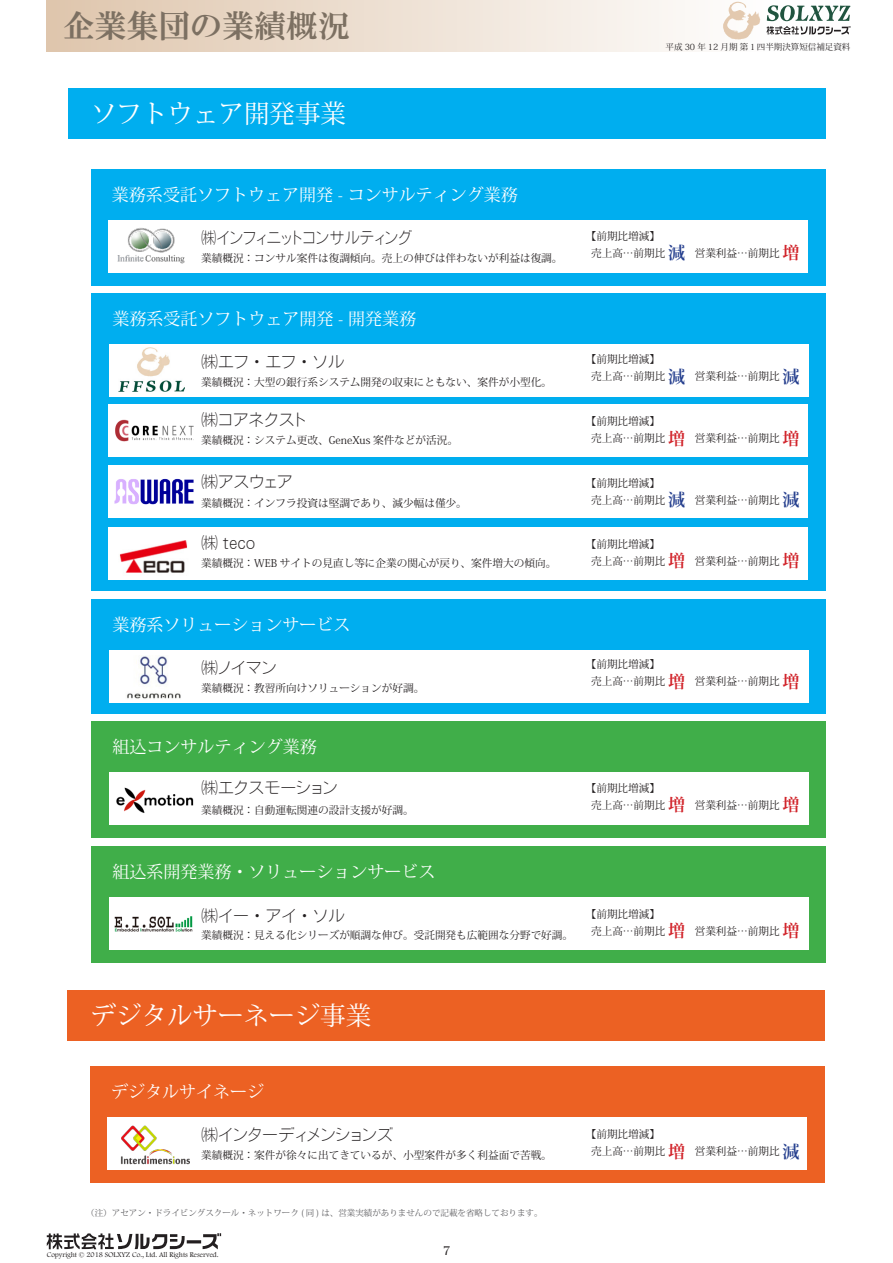
<style>
.page{position:relative;width:893px;height:1263px;background:#fff}
.page>*{position:absolute;margin:0;border:0;box-sizing:border-box;transform-origin:0 0}
.t1{font:31.95px "HG Mincho E";color:#7c7062}
.t2{font:25.5px "Koz Min Pr 6 N";color:#fff}
.t3{font:16.95px "Koz Min Pr 6 N";color:#fff}
.t4{font:16.95px "Nf Motoya Cedar W1 90 mskp RKSJ H";color:#231f20}
.t5{font:16.95px "Nf Motoya Cedar W1 90 mskp RKSJ H";color:#231f20;scale:.9 1}
.t6{font:13.8px "Footlight MT Light";color:#231f20}
.t7{font:10.65px "Koz Min Pr 6 N";color:#231f20}
.t8{font:8.55px "Koz Min Pr 6 N";color:#5c5c5f}
.t9{font:8.55px "Koz Min Pr 6 N";color:#231f20}
.t10{font:7.5px "Footlight MT Light";color:#231f20}
.s1{font-weight:700;font-size:16.95px;color:#253f8e}
.s2{font-weight:700;font-size:16.95px;color:#d1232a}
</style>
<div class="page">
<div style="left:47px;top:0;width:803px;height:51px;background:linear-gradient(to right,#dfc6ad,#fff)"></div>
<svg style="left:767px;top:5px;width:83px;height:30px"></svg>
<svg style="left:723px;top:2px;width:37px;height:38px"></svg>
<svg style="left:47px;top:1233px;width:174px;height:16px"></svg>
<div style="left:68px;top:88px;width:758px;height:51px;background:#00aeef"></div>
<div style="left:91px;top:169px;width:734px;height:117px;background:#00aeef"></div>
<div style="left:108px;top:220px;width:700px;height:53px;background:#fff"></div>
<img style="left:117px;top:228px;width:68px;height:36px">
<div style="left:91px;top:293px;width:735px;height:298px;background:#00aeef"></div>
<div style="left:109px;top:344px;width:699px;height:53px;background:#fff"></div>
<img style="left:119px;top:347px;width:65px;height:44px">
<div style="left:108px;top:404px;width:700px;height:52px;background:#fff"></div>
<img style="left:115px;top:419px;width:79px;height:22px">
<div style="left:108px;top:465px;width:700px;height:53px;background:#fff"></div>
<div style="left:108px;top:527px;width:699px;height:53px;background:#fff"></div>
<div style="left:92px;top:599px;width:734px;height:114px;background:#00aeef"></div>
<div style="left:109px;top:650px;width:699px;height:52px;background:#fff"></div>
<div style="left:92px;top:721px;width:734px;height:116px;background:#40ae49"></div>
<div style="left:109px;top:772px;width:700px;height:53px;background:#fff"></div>
<div style="left:91px;top:846px;width:735px;height:117px;background:#40ae49"></div>
<div style="left:109px;top:897px;width:699px;height:53px;background:#fff"></div>
<div style="left:68px;top:990px;width:757px;height:50px;background:#ec6123"></div>
<div style="left:90px;top:1066px;width:734px;height:117px;background:#ec6123"></div>
<div style="left:108px;top:1117px;width:699px;height:53px;background:#fff"></div>
<img style="left:115px;top:479px;width:79px;height:26px">
<img style="left:119px;top:540px;width:69px;height:33px">
<img style="left:127px;top:656px;width:54px;height:43px">
<img style="left:116px;top:787px;width:78px;height:26px">
<img style="left:114px;top:916px;width:79px;height:16px">
<img style="left:120px;top:1149px;width:70px;height:16px">
<img style="left:121px;top:1125px;width:38px;height:27px">
<h1 class="t1" style="left:63px;top:9px;width:289px">企業集団の業績概況</h1>
<p class="t2" style="left:91px;top:100px;width:257px">ソフトウェア開発事業</p>
<p class="t9" style="left:666px;top:42px;width:186px">平成 30 年 12 月期 第１四半期決算短信補足資料</p>
<p class="t3" style="left:112px;top:185px;width:407px">業務系受託ソフトウェア開発 - コンサルティング業務</p>
<p class="t5" style="left:201px;top:229px;width:236px">㈱インフィニットコンサルティング</p>
<p class="t7" style="left:586px;top:230px;width:76px">【前期比増減】</p>
<p class="t7" style="left:201px;top:252px;width:363px">業績概況：コンサル案件は復調傾向。売上の伸びは伴わないが利益は復調。</p>
<p class="t7" style="left:591px;top:247px;width:210px">売上高…前期比<span class="s1">減</span> 営業利益…前期比<span class="s2">増</span></p>
<p class="t3" style="left:112px;top:309px;width:305px">業務系受託ソフトウェア開発 - 開発業務</p>
<p class="t4" style="left:201px;top:353px;width:145px">㈱エフ・エフ・ソル</p>
<p class="t7" style="left:201px;top:376px;width:352px">業績概況：大型の銀行系システム開発の収束にともない、案件が小型化。</p>
<p class="t4" style="left:201px;top:411px;width:107px">㈱コアネクスト</p>
<p class="t7" style="left:201px;top:434px;width:258px">業績概況：システム更改、GeneXus 案件などが活況。</p>
<p class="t4" style="left:201px;top:473px;width:93px">㈱アスウェア</p>
<p class="t7" style="left:201px;top:497px;width:267px">業績概況：インフラ投資は堅調であり、減少幅は僅少。</p>
<p class="t4" style="left:201px;top:534px;width:56px">㈱ teco</p>
<p class="t7" style="left:201px;top:557px;width:357px">業績概況：WEB サイトの見直し等に企業の関心が戻り、案件増大の傾向。</p>
<p class="t3" style="left:112px;top:615px;width:240px">業務系ソリューションサービス</p>
<p class="t4" style="left:201px;top:659px;width:77px">㈱ノイマン</p>
<p class="t7" style="left:201px;top:682px;width:225px">業績概況：教習所向けソリューションが好調。</p>
<p class="t3" style="left:113px;top:737px;width:206px">組込コンサルティング業務</p>
<p class="t4" style="left:201px;top:779px;width:138px">㈱エクスモーション</p>
<p class="t7" style="left:201px;top:804px;width:214px">業績概況：自動運転関連の設計支援が好調。</p>
<p class="t3" style="left:112px;top:862px;width:325px">組込系開発業務・ソリューションサービス</p>
<p class="t4" style="left:201px;top:907px;width:146px">㈱イー・アイ・ソル</p>
<p class="t7" style="left:201px;top:929px;width:374px">業績概況：見える化シリーズが順調な伸び。受託開発も広範囲な分野で好調。</p>
<p class="t2" style="left:91px;top:1001px;width:282px">デジタルサーネージ事業</p>
<p class="t3" style="left:111px;top:1082px;width:155px">デジタルサイネージ</p>
<p class="t4" style="left:201px;top:1126px;width:194px">㈱インターディメンションズ</p>
<p class="t7" style="left:201px;top:1149px;width:352px">業績概況：案件が徐々に出てきているが、小型案件が多く利益面で苦戦。</p>
<p class="t8" style="left:86px;top:1208px;width:458px">（注）アセアン・ドライビングスクール・ネットワーク ( 同 ) は、営業実績がありませんので記載を省略しております。</p>
<p class="t10" style="left:47px;top:1250px;width:173px">Copyright © 2018 SOLXYZ Co., Ltd. All Rights Reserved.</p>
<p class="t6" style="left:443px;top:1242px;width:9px">7</p>
<p class="t7" style="left:586px;top:353px;width:76px">【前期比増減】</p>
<p class="t7" style="left:591px;top:370px;width:210px">売上高…前期比<span class="s1">減</span> 営業利益…前期比<span class="s1">減</span></p>
<p class="t7" style="left:586px;top:415px;width:76px">【前期比増減】</p>
<p class="t7" style="left:591px;top:432px;width:210px">売上高…前期比<span class="s2">増</span> 営業利益…前期比<span class="s2">増</span></p>
<p class="t7" style="left:586px;top:477px;width:76px">【前期比増減】</p>
<p class="t7" style="left:591px;top:494px;width:210px">売上高…前期比<span class="s1">減</span> 営業利益…前期比<span class="s1">減</span></p>
<p class="t7" style="left:586px;top:538px;width:76px">【前期比増減】</p>
<p class="t7" style="left:591px;top:555px;width:210px">売上高…前期比<span class="s2">増</span> 営業利益…前期比<span class="s2">増</span></p>
<p class="t7" style="left:586px;top:658px;width:76px">【前期比増減】</p>
<p class="t7" style="left:591px;top:675px;width:210px">売上高…前期比<span class="s2">増</span> 営業利益…前期比<span class="s2">増</span></p>
<p class="t7" style="left:586px;top:782px;width:76px">【前期比増減】</p>
<p class="t7" style="left:591px;top:799px;width:210px">売上高…前期比<span class="s2">増</span> 営業利益…前期比<span class="s2">増</span></p>
<p class="t7" style="left:586px;top:908px;width:76px">【前期比増減】</p>
<p class="t7" style="left:591px;top:925px;width:210px">売上高…前期比<span class="s2">増</span> 営業利益…前期比<span class="s2">増</span></p>
<p class="t7" style="left:586px;top:1128px;width:76px">【前期比増減】</p>
<p class="t7" style="left:591px;top:1145px;width:210px">売上高…前期比<span class="s2">増</span> 営業利益…前期比<span class="s1">減</span></p>
</div>
